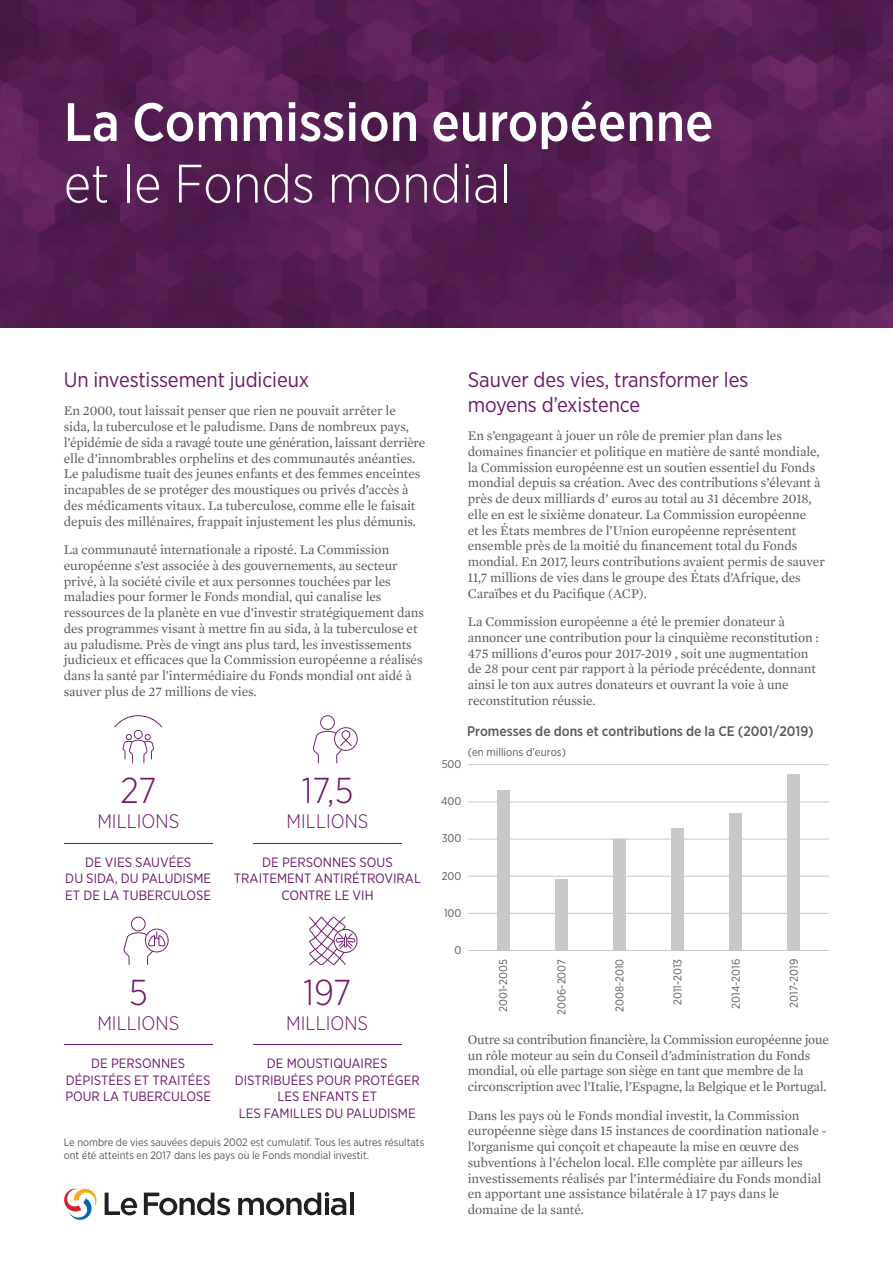
<style>
.page{position:relative;width:893px;height:1263px;background:#fff}
.page>*{position:absolute;margin:0;border:0;box-sizing:border-box;transform-origin:0 0}
.t1{font:500 54px "Gotham Narrow";color:#fff}
.t2{font:300 54px "Gotham Narrow";color:#fff}
.t3{font:300 36px "Gotham Narrow";letter-spacing:-.005em;color:#6e1769}
.t4{font:21px/24.8px "Gotham Narrow";letter-spacing:-.005em;color:#6e1769}
.t5{font:300 19.5px "Gotham Narrow";color:#6e1769}
.t6{font:500 13.8px "Gotham Narrow";color:#57585a}
.t7{font:13.5px/15.8px "Mercury Text G1";letter-spacing:-.005em;color:#57585a}
.t8{font:13.5px/16.5px "Gotham Narrow";color:#6e1769;text-align:center}
.t9{font:11.25px "Gotham Narrow";color:#57585a}
.t10{font:10.8px/12.9px "Gotham Narrow";color:#57585a}
.s1{font-family:"Athelas"}
</style>
<div class="page">
<img style="left:0;top:0;width:893px;height:327px">
<hr style="left:468px;top:950px;width:361px;height:1px;background:#c7c8ca">
<hr style="left:468px;top:764px;width:361px;height:1px;background:#c7c8ca">
<hr style="left:468px;top:839px;width:361px;height:1px;background:#c7c8ca">
<hr style="left:468px;top:801px;width:361px;height:1px;background:#c7c8ca">
<hr style="left:468px;top:876px;width:361px;height:1px;background:#c7c8ca">
<hr style="left:468px;top:913px;width:361px;height:1px;background:#c7c8ca">
<div style="left:555px;top:879px;width:13px;height:72px;background:#c7c8ca"></div>
<div style="left:613px;top:839px;width:13px;height:112px;background:#c7c8ca"></div>
<div style="left:671px;top:828px;width:13px;height:123px;background:#c7c8ca"></div>
<div style="left:729px;top:813px;width:13px;height:138px;background:#c7c8ca"></div>
<div style="left:497px;top:790px;width:13px;height:161px;background:#c7c8ca"></div>
<div style="left:787px;top:774px;width:13px;height:177px;background:#c7c8ca"></div>
<hr style="left:64px;top:1044px;width:149px;height:1px;background:#6e1769">
<svg style="left:123px;top:916px;width:46px;height:49px"></svg>
<hr style="left:253px;top:843px;width:149px;height:1px;background:#6e1769">
<svg style="left:313px;top:715px;width:45px;height:48px"></svg>
<hr style="left:253px;top:1044px;width:148px;height:1px;background:#6e1769">
<svg style="left:309px;top:916px;width:49px;height:49px"></svg>
<hr style="left:64px;top:843px;width:149px;height:1px;background:#6e1769">
<svg style="left:114px;top:715px;width:48px;height:48px"></svg>
<svg style="left:64px;top:1188px;width:33px;height:32px"></svg>
<hr style="left:350px;top:1192px;width:4px;height:23px;background:#231f20">
<svg style="left:105px;top:1192px;width:32px;height:23px"></svg>
<svg style="left:238px;top:1192px;width:108px;height:23px"></svg>
<svg style="left:144px;top:1192px;width:86px;height:23px"></svg>
<h1 class="t1" style="left:64px;top:88px;width:651px">La Commission européenne</h1>
<h1 class="t2" style="left:64px;top:150px;width:449px">et le Fonds mondial</h1>
<h3 class="t4" style="left:64px;top:367px;width:247px">Un investissement judicieux</h3>
<p class="t7" style="left:64px;top:403px;width:363px">En 2000, tout laissait penser que rien ne pouvait arrêter le sida, la tuberculose et le paludisme. Dans de nombreux pays, l’épidémie de sida a ravagé toute une génération, laissant derrière elle d’innombrables orphelins et des communautés anéanties.<br>Le paludisme tuait des jeunes enfants et des femmes enceintes incapables de se protéger des moustiques ou privés d’accès à des médicaments vitaux. La tuberculose, comme elle le faisait depuis des millénaires, frappait injustement les plus démunis.</p>
<p class="t7" style="left:64px;top:542px;width:362px">La communauté internationale a riposté. La Commission européenne s’est associée à des gouvernements, au secteur privé, à la société civile et aux personnes touchées par les maladies pour former le Fonds mondial, qui canalise les ressources de la planète en vue d’investir stratégiquement dans des programmes visant à mettre fin au sida, à la tuberculose et au paludisme. Près de vingt ans plus tard, les investissements judicieux et efficaces que la Commission européenne a réalisés dans la santé par l’intermédiaire du Fonds mondial ont aidé à sauver plus de 27 millions de vies.</p>
<h2 class="t3" style="left:120px;top:768px;width:38px">27</h2>
<h3 class="t5" style="left:97px;top:809px;width:83px">MILLIONS</h3>
<p class="t8" style="left:65px;top:853px;width:147px">DE VIES SAUVÉES<br>DU SIDA, DU PALUDISME<br>ET DE LA TUBERCULOSE</p>
<h2 class="t3" style="left:302px;top:768px;width:53px">17,5</h2>
<h3 class="t5" style="left:287px;top:809px;width:83px">MILLIONS</h3>
<p class="t8" style="left:234px;top:853px;width:189px">DE PERSONNES SOUS<br>TRAITEMENT ANTIRÉTROVIRAL<br>CONTRE LE VIH</p>
<h2 class="t3" style="left:129px;top:970px;width:20px">5</h2>
<h3 class="t5" style="left:97px;top:1011px;width:83px">MILLIONS</h3>
<p class="t8" style="left:65px;top:1055px;width:147px">DE PERSONNES<br>DÉPISTÉES ET TRAITÉES<br>POUR LA TUBERCULOSE</p>
<h2 class="t3" style="left:303px;top:970px;width:49px">197</h2>
<h3 class="t5" style="left:286px;top:1011px;width:83px">MILLIONS</h3>
<p class="t8" style="left:235px;top:1055px;width:187px">DE MOUSTIQUAIRES<br>DISTRIBUÉES POUR PROTÉGER<br>LES ENFANTS ET<br>LES FAMILLES DU PALUDISME</p>
<p class="t10" style="left:64px;top:1135px;width:362px">Le nombre de vies sauvées depuis 2002 est cumulatif. Tous les autres résultats ont été atteints en 2017 dans les pays où le Fonds mondial investit.</p>
<h3 class="t4" style="left:468px;top:367px;width:282px">Sauver des vies, transformer les moyens d’existence</h3>
<p class="t7" style="left:468px;top:428px;width:359px">En s’engageant à jouer un rôle de premier plan dans les domaines financier et politique en matière de santé mondiale, la Commission européenne est un soutien essentiel du Fonds mondial depuis sa création. Avec des contributions s’élevant à près de deux milliards d’ <span class="s1">euros</span> au total au 31 décembre 2018, elle en est le sixième donateur. La Commission européenne<br>et les États membres de l’Union européenne représentent ensemble près de la moitié du financement total du Fonds mondial. En 2017, leurs contributions avaient permis de sauver 11,7 millions de vies dans le groupe des États d’Afrique, des Caraïbes et du Pacifique (ACP).</p>
<p class="t7" style="left:468px;top:614px;width:353px">La Commission européenne a été le premier donateur à annoncer une contribution pour la cinquième reconstitution :<br>475 millions d’<span class="s1">euros</span> pour 2017-2019 , soit une augmentation de 28 pour cent par rapport à la période précédente, donnant ainsi le ton aux autres donateurs et ouvrant la voie à une reconstitution réussie.</p>
<p class="t6" style="left:467px;top:723px;width:348px">Promesses de dons et contributions de la CE (2001/2019)</p>
<p class="t9" style="left:468px;top:745px;width:100px">(en millions d’euros)</p>
<p class="t9" style="left:442px;top:757px;width:21px">500</p>
<p class="t9" style="left:441px;top:794px;width:22px">400</p>
<p class="t9" style="left:442px;top:831px;width:21px">300</p>
<p class="t9" style="left:442px;top:869px;width:21px">200</p>
<p class="t9" style="left:444px;top:906px;width:19px">100</p>
<p class="t9" style="left:455px;top:943px;width:8px">0</p>
<p class="t9" style="left:496px;top:1012px;width:55px;rotate:-90deg">2001-2005</p>
<p class="t9" style="left:554px;top:1014px;width:57px;rotate:-90deg">2006-2007</p>
<p class="t9" style="left:613px;top:1012px;width:55px;rotate:-90deg">2008-2010</p>
<p class="t9" style="left:671px;top:1005px;width:48px;rotate:-90deg">2011-2013</p>
<p class="t9" style="left:729px;top:1008px;width:51px;rotate:-90deg">2014-2016</p>
<p class="t9" style="left:787px;top:1008px;width:50px;rotate:-90deg">2017-2019</p>
<p class="t7" style="left:468px;top:1031px;width:363px">Outre sa contribution financière, la Commission européenne joue un rôle moteur au sein du Conseil d’administration du Fonds mondial, où elle partage son siège en tant que membre de la circonscription avec l’Italie, l’Espagne, la Belgique et le Portugal.</p>
<p class="t7" style="left:468px;top:1107px;width:360px">Dans les pays où le Fonds mondial investit, la Commission européenne siège dans 15 instances de coordination nationale - l’organisme qui conçoit et chapeaute la mise en œuvre des subventions à l’échelon local. Elle complète par ailleurs les investissements réalisés par l’intermédiaire du Fonds mondial en apportant une assistance bilatérale à 17 pays dans le domaine de la santé.</p>
</div>
